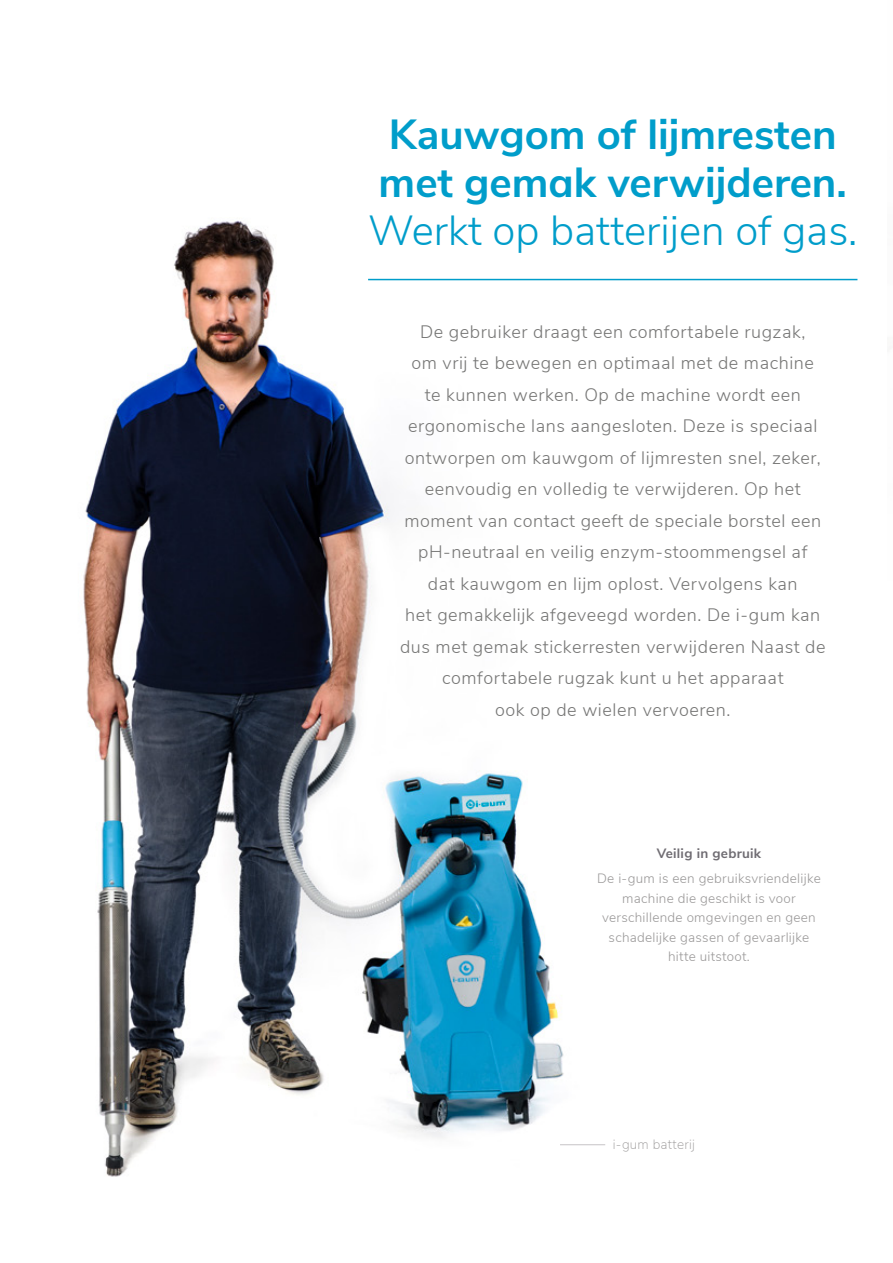
<style>
.page{position:relative;width:893px;height:1263px;background:#fff}
.page>*{position:absolute;margin:0;border:0;box-sizing:border-box;transform-origin:0 0}
.t1{font:700 42px/48px "Nunito Sans";color:#009dca}
.t2{font:300 42px "Nunito Sans";color:#009dca}
.t3{font:300 18px/31.5px "Nunito Sans";letter-spacing:.03em;color:#767675;text-align:center}
.t4{font:300 13.5px/19.5px "Nunito Sans";letter-spacing:.02em;color:#9b9999;text-align:center}
.t5{font:700 13.5px "Nunito Sans";letter-spacing:.02em;color:#6f6c72}
.t6{font:200 13.5px "Nunito Sans";letter-spacing:.02em;color:#9b9999}
</style>
<div class="page">
<img style="left:83px;top:220px;width:540px;height:957px">
<hr style="left:368px;top:279px;width:489px;height:1px;background:#009dca">
<hr style="left:560px;top:1144px;width:45px;height:1px;background:#c6c3c6">
<h1 class="t1" style="left:379px;top:108px;width:470px">Kauwgom of lijmresten met gemak verwijderen.</h1>
<h1 class="t2" style="left:368px;top:200px;width:491px">Werkt op batterijen of gas.</h1>
<p class="t3" style="left:400px;top:314px;width:427px">De gebruiker draagt een comfortabele rugzak,<br>om vrij te bewegen en optimaal met de machine<br>te kunnen werken. Op de machine wordt een ergonomische lans aangesloten. Deze is speciaal ontworpen om kauwgom of lijmresten snel, zeker, eenvoudig en volledig te verwijderen. Op het moment van contact geeft de speciale borstel een pH-neutraal en veilig enzym-stoommengsel af<br>dat kauwgom en lijm oplost. Vervolgens kan<br>het gemakkelijk afgeveegd worden. De i-gum kan dus met gemak stickerresten verwijderen Naast de comfortabele rugzak kunt u het apparaat<br>ook op de wielen vervoeren.</p>
<p class="t5" style="left:657px;top:843px;width:106px">Veilig in gebruik</p>
<p class="t4" style="left:597px;top:868px;width:225px">De i-gum is een gebruiksvriendelijke machine die geschikt is voor verschillende omgevingen en geen schadelijke gassen of gevaarlijke hitte uitstoot.</p>
<p class="t6" style="left:613px;top:1134px;width:84px">i-gum batterij</p>
</div>
